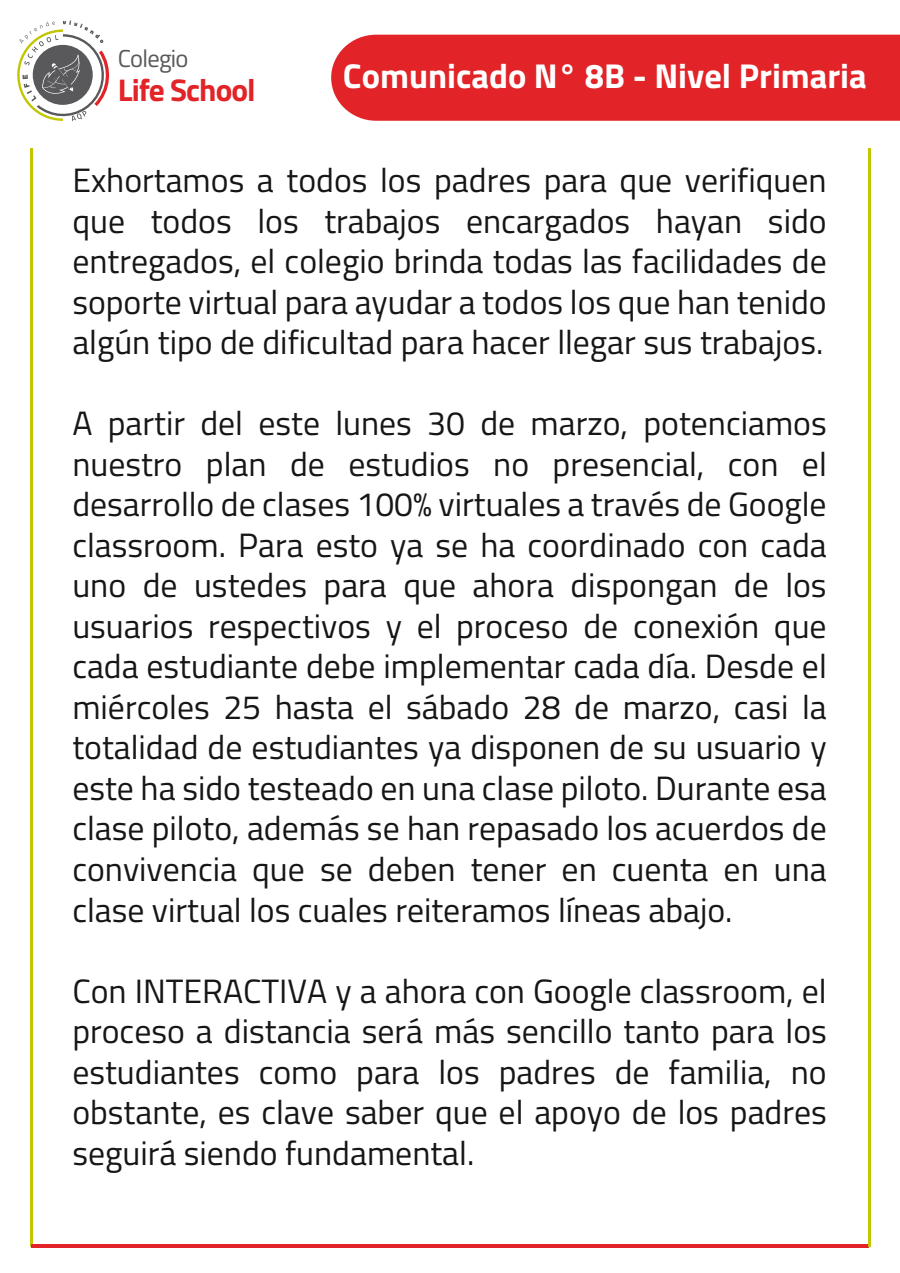
<style>
.page{position:relative;width:900px;height:1273px;background:#fff}
.page>*{position:absolute;margin:0;border:0;box-sizing:border-box;transform-origin:0 0}
.t1{font:700 34.5px "Titillium";color:#fff}
.t2{font:33.75px/40.5px "Titillium";color:#161616;text-align:justify}
.t3{font:700 31.42px "Titillium";letter-spacing:-.03em;color:#e22327}
.t4{font:24.53px "Titillium";letter-spacing:-.03em;color:#59585b}
</style>
<div class="page">
<svg style="left:17px;top:20px;width:93px;height:101px"></svg>
<hr style="left:30px;top:149px;width:3px;height:1098px;background:#c1c600">
<hr style="left:31px;top:1244px;width:838px;height:3px;background:#e22327">
<hr style="left:868px;top:149px;width:3px;height:1098px;background:#c1c600">
<div style="left:331px;top:35px;width:569px;height:86px;background:#e22327"></div>
<p class="t4" style="left:118px;top:40px;width:72px">Colegio</p>
<p class="t3" style="left:118px;top:66px;width:139px">Life School</p>
<p class="t1" style="left:343px;top:50px;width:525px">Comunicado N° 8B - Nivel Primaria</p>
<p class="t2" style="left:72px;top:159px;width:756px">Exhortamos a todos los padres para que verifiquen que todos los trabajos encargados hayan sido entregados, el colegio brinda todas las facilidades de soporte virtual para ayudar a todos los que han tenido algún tipo de dificultad para hacer llegar sus trabajos.</p>
<p class="t2" style="left:72px;top:402px;width:756px">A partir del este lunes 30 de marzo, potenciamos nuestro plan de estudios no presencial, con el desarrollo de clases 100% virtuales a través de Google classroom. Para esto ya se ha coordinado con cada uno de ustedes para que ahora dispongan de los usuarios respectivos y el proceso de conexión que cada estudiante debe implementar cada día. Desde el miércoles 25 hasta el sábado 28 de marzo, casi la totalidad de estudiantes ya disponen de su usuario y este ha sido testeado en una clase piloto. Durante esa clase piloto, además se han repasado los acuerdos de convivencia que se deben tener en cuenta en una clase virtual los cuales reiteramos líneas abajo.</p>
<p class="t2" style="left:72px;top:969px;width:756px">Con INTERACTIVA y a ahora con Google classroom, el proceso a distancia será más sencillo tanto para los estudiantes como para los padres de familia, no obstante, es clave saber que el apoyo de los padres seguirá siendo fundamental.</p>
</div>
